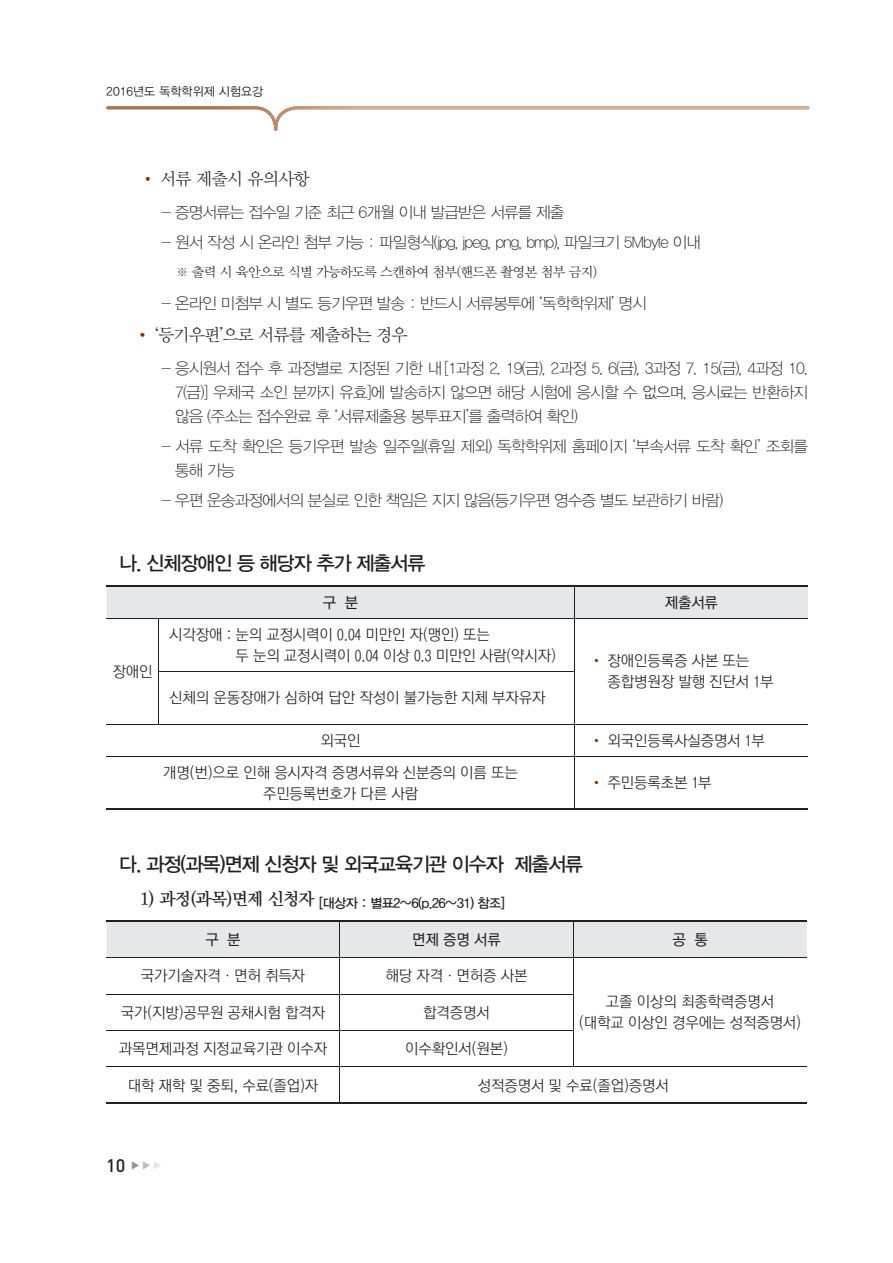
<style>
.page{position:relative;width:893px;height:1263px;background:#fff}
.page>*{position:absolute;margin:0;border:0;box-sizing:border-box;transform-origin:0 0}
.t1{font:19.5px "YDVYGO Std 33 KS Cms UHC H";letter-spacing:-.05em;color:#231f20}
.t2{font:500 18px "DIN Pro";color:#231f20}
.t3{font:17.25px "YDVY Mj O Std 32 KS Cms UHC H";letter-spacing:-.05em;color:#231f20}
.t4{font:15.75px/24px "YDVYGO Std 31 KS Cms UHC H";letter-spacing:-.05em;color:#231f20;text-align:justify}
.t5{font:15px/21px "YDVYGO Std 52 KS Cms UHC H";letter-spacing:-.015em;color:#231f20}
.t6{font:15px "YDVYGO Std 53 KS Cms UHC H";letter-spacing:-.015em;color:#231f20}
.t7{font:13.5px "YDVY Mj O Std 32 KS Cms UHC H";letter-spacing:-.05em;color:#231f20}
.t8{font:13.05px "YDVYGO Std 33 KS Cms UHC H";letter-spacing:-.05em;color:#231f20}
.t9{font:12px "YDVYGO Std 32 KS Cms UHC H";color:#231f20}
.s1{color:#7b3300}
</style>
<div class="page">
<svg style="left:106px;top:106px;width:703px;height:25px"></svg>
<div style="left:106px;top:587px;width:702px;height:31px;background:#e6e7e9"></div>
<hr style="left:106px;top:618px;width:702px;height:1px;background:#231f20">
<hr style="left:158px;top:671px;width:417px;height:1px;background:#231f20">
<hr style="left:106px;top:724px;width:702px;height:1px;background:#231f20">
<hr style="left:106px;top:756px;width:702px;height:1px;background:#231f20">
<hr style="left:575px;top:587px;width:1px;height:31px;background:#231f20">
<hr style="left:158px;top:618px;width:1px;height:53px;background:#231f20">
<hr style="left:575px;top:618px;width:1px;height:53px;background:#231f20">
<hr style="left:158px;top:671px;width:1px;height:53px;background:#231f20">
<hr style="left:575px;top:671px;width:1px;height:53px;background:#231f20">
<hr style="left:575px;top:724px;width:1px;height:32px;background:#231f20">
<hr style="left:575px;top:756px;width:1px;height:53px;background:#231f20">
<hr style="left:106px;top:586px;width:702px;height:1px;background:#231f20">
<hr style="left:106px;top:809px;width:702px;height:1px;background:#231f20">
<div style="left:106px;top:922px;width:701px;height:35px;background:#e6e7e9"></div>
<hr style="left:106px;top:921px;width:701px;height:1px;background:#231f20">
<hr style="left:340px;top:922px;width:1px;height:35px;background:#231f20">
<hr style="left:573px;top:922px;width:1px;height:35px;background:#231f20">
<hr style="left:106px;top:957px;width:701px;height:1px;background:#231f20">
<hr style="left:340px;top:958px;width:1px;height:36px;background:#231f20">
<hr style="left:573px;top:958px;width:1px;height:36px;background:#231f20">
<hr style="left:340px;top:994px;width:1px;height:36px;background:#231f20">
<hr style="left:573px;top:994px;width:1px;height:36px;background:#231f20">
<hr style="left:340px;top:1031px;width:1px;height:36px;background:#231f20">
<hr style="left:573px;top:1031px;width:1px;height:36px;background:#231f20">
<hr style="left:106px;top:994px;width:467px;height:1px;background:#231f20">
<hr style="left:106px;top:1030px;width:467px;height:1px;background:#231f20">
<hr style="left:106px;top:1067px;width:701px;height:1px;background:#231f20">
<hr style="left:340px;top:1067px;width:1px;height:36px;background:#231f20">
<hr style="left:106px;top:1103px;width:701px;height:1px;background:#231f20">
<p class="t9" style="left:106px;top:86px;width:158px">2016년도 독학학위제 시험요강</p>
<p class="t3" style="left:140px;top:171px;width:171px"><span class="s1">•</span> 서류 제출시 유의사항</p>
<p class="t4" style="left:162px;top:201px;width:404px">- 증명서류는 접수일 기준 최근 6개월 이내 발급받은 서류를 제출</p>
<p class="t4" style="left:162px;top:231px;width:541px">- 원서 작성 시 온라인 첨부 가능 : 파일형식(jpg, jpeg, png, bmp), 파일크기 5Mbyte 이내</p>
<p class="t7" style="left:176px;top:265px;width:423px">※ 출력 시 육안으로 식별 가능하도록 스캔하여 첨부(핸드폰 촬영본 첨부 금지)</p>
<p class="t4" style="left:162px;top:292px;width:487px">- 온라인 미첨부 시 별도 등기우편 발송 : 반드시 서류봉투에 ‘독학학위제’ 명시</p>
<p class="t3" style="left:135px;top:327px;width:275px"><span class="s1">•</span> ‘등기우편’으로 서류를 제출하는 경우</p>
<p class="t4" style="left:175px;top:357px;width:634px;text-indent:-14px">- 응시원서 접수 후 과정별로 지정된 기한 내 [1과정 2. 19(금), 2과정 5. 6(금), 3과정 7. 15(금), 4과정 10.<br>7(금)] 우체국 소인 분까지 유효]에 발송하지 않으면 해당 시험에 응시할 수 없으며, 응시료는 반환하지 않음 (주소는 접수완료 후 ‘서류제출용 봉투표지’를 출력하여 확인)</p>
<p class="t4" style="left:175px;top:435px;width:634px;text-indent:-14px">- 서류 도착 확인은 등기우편 발송 일주일(휴일 제외) 독학학위제 홈페이지 ‘부속서류 도착 확인’ 조회를 통해 가능</p>
<p class="t4" style="left:162px;top:489px;width:563px">- 우편 운송과정에서의 분실로 인한 책임은 지지 않음(등기우편 영수증 별도 보관하기 바람)</p>
<p class="t1" style="left:119px;top:554px;width:308px">나. 신체장애인 등 해당자 추가 제출서류</p>
<p class="t6" style="left:323px;top:595px;width:37px">구 분</p>
<p class="t6" style="left:665px;top:595px;width:55px">제출서류</p>
<p class="t5" style="left:112px;top:662px;width:42px">장애인</p>
<p class="t5" style="left:235px;top:625px;width:322px;text-indent:-66px">시각장애 : 눈의 교정시력이 0.04 미만인 자(맹인) 또는<br>두 눈의 교정시력이 0.04 이상 0.3 미만인 사람(약시자)</p>
<p class="t5" style="left:608px;top:651px;width:168px;text-indent:-18px"><span class="s1">•</span> 장애인등록증 사본 또는 종합병원장 발행 진단서 1부</p>
<p class="t5" style="left:169px;top:688px;width:378px">신체의 운동장애가 심하여 답안 작성이 불가능한 지체 부자유자</p>
<p class="t5" style="left:321px;top:731px;width:42px">외국인</p>
<p class="t5" style="left:590px;top:731px;width:177px"><span class="s1">•</span> 외국인등록사실증명서 1부</p>
<p class="t5" style="left:163px;top:763px;width:356px;text-align:center">개명(번)으로 인해 응시자격 증명서류와 신분증의 이름 또는 주민등록번호가 다른 사람</p>
<p class="t5" style="left:590px;top:773px;width:123px"><span class="s1">•</span> 주민등록초본 1부</p>
<p class="t1" style="left:119px;top:855px;width:466px">다. 과정(과목)면제 신청자 및 외국교육기관 이수자 제출서류</p>
<p class="t8" style="left:140px;top:897px;width:367px"><sup>1)</sup> <sup>과정(과목)면제</sup> <sup>신청자</sup> [대상자 : 별표2~6(p.26~31) 참조]</p>
<p class="t6" style="left:205px;top:933px;width:37px">구 분</p>
<p class="t6" style="left:412px;top:933px;width:90px">면제 증명 서류</p>
<p class="t6" style="left:672px;top:933px;width:37px">공 통</p>
<p class="t5" style="left:141px;top:966px;width:166px">국가기술자격·면허 취득자</p>
<p class="t5" style="left:386px;top:966px;width:143px">해당 자격·면허증 사본</p>
<p class="t5" style="left:579px;top:992px;width:224px;text-align:center">고졸 이상의 최종학력증명서<br>(대학교 이상인 경우에는 성적증명서)</p>
<p class="t5" style="left:121px;top:1003px;width:206px">국가(지방)공무원 공채시험 합격자</p>
<p class="t5" style="left:423px;top:1003px;width:68px">합격증명서</p>
<p class="t5" style="left:119px;top:1039px;width:210px">과목면제과정 지정교육기관 이수자</p>
<p class="t5" style="left:405px;top:1039px;width:104px">이수확인서(원본)</p>
<p class="t5" style="left:128px;top:1075px;width:192px">대학 재학 및 중퇴, 수료(졸업)자</p>
<p class="t5" style="left:478px;top:1075px;width:193px">성적증명서 및 수료(졸업)증명서</p>
<p class="t2" style="left:106px;top:1155px;width:58px">10 <sup>▶</sup><sup>▶</sup><sup>▶</sup></p>
</div>
